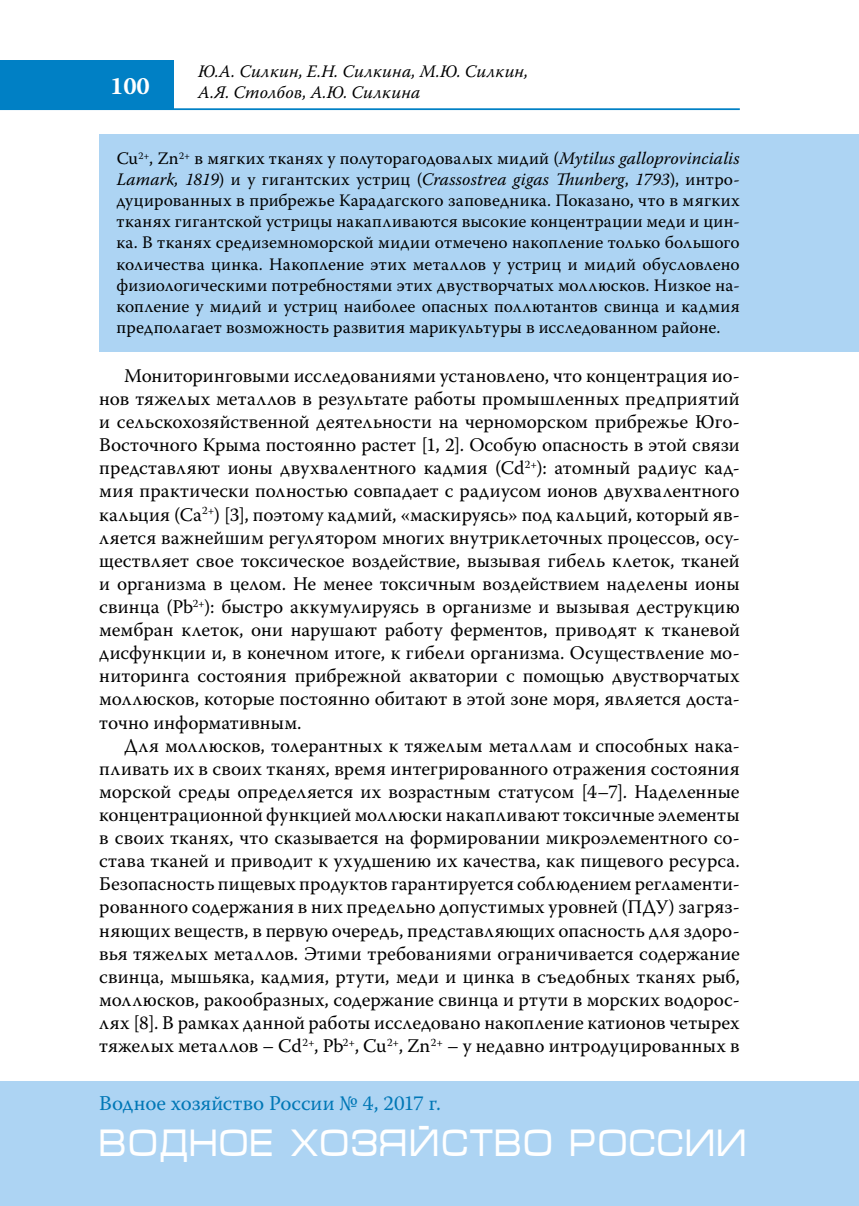
<style>
.page{position:relative;width:859px;height:1206px;background:#fff}
.page>*{position:absolute;margin:0;border:0;box-sizing:border-box;transform-origin:0 0}
.t1{font:38.5px "Micra";color:#fff;scale:.81 1}
.t2{font:700 24.5px "Warnock Pro";color:#fff}
.t3{font:21px "Warnock Pro";color:#0077b6}
.t4{font:19.25px/23.1px "Warnock Pro";letter-spacing:.005em;color:#000;text-align:justify}
.t5{font:17.5px/21px "Warnock Pro";letter-spacing:.005em;color:#000;text-align:justify}
.t6{font:italic 17.5px/21px "Warnock Pro";letter-spacing:.005em;color:#000}
.s1{font-style:italic}
</style>
<div class="page">
<hr style="left:0;top:108px;width:739px;height:2px;background:#0080c5">
<div style="left:0;top:60px;width:174px;height:50px;background:#0080c5"></div>
<div style="left:0;top:1081px;width:858px;height:124px;background:#add4f3"></div>
<div style="left:99px;top:134px;width:759px;height:217px;background:#add4f3"></div>
<p class="t2" style="left:110px;top:71px;width:41px">100</p>
<p class="t6" style="left:198px;top:60px;width:331px">Ю.А. Силкин, Е.Н. Силкина, М.Ю. Силкин,<br>А.Я. Столбов, А.Ю. Силкина</p>
<p class="t5" style="left:117px;top:148px;width:624px">Cu<sup>2+</sup>, Zn<sup>2+</sup> в мягких тканях у полуторагодовалых мидий (<span class="s1">Mytilus galloprovincialis Lamark, 1819</span>) и у гигантских устриц (<span class="s1">Crassostrea gigas Thunberg</span>, <span class="s1">1793</span>), интро&shy;дуцированных в прибрежье Карадагского заповедника. Показано, что в мягких тканях гигантской устрицы накапливаются высокие концентрации меди и цин&shy;ка. В тканях средиземноморской мидии отмечено накопление только большого количества цинка. Накопление этих металлов у устриц и мидий обусловлено физиологическими потребностями этих двустворчатых моллюсков. Низкое на&shy;копление у мидий и устриц наиболее опасных поллютантов свинца и кадмия предполагает возможность развития марикультуры в исследованном районе.</p>
<p class="t4" style="left:99px;top:363px;width:642px;text-indent:25px">Мониторинговыми исследованиями установлено, что концентрация ио&shy;нов тяжелых металлов в результате работы промышленных предприятий и сельскохозяйственной деятельности на черноморском прибрежье Юго-Восточного Крыма постоянно растет [1, 2]. Особую опасность в этой связи представляют ионы двухвалентного кадмия (Cd<sup>2+</sup>): атомный радиус кад&shy;мия практически полностью совпадает с радиусом ионов двухвалентного кальция (Ca<sup>2+</sup>) [3], поэтому кадмий, «маскируясь» под кальций, который яв&shy;ляется важнейшим регулятором многих внутриклеточных процессов, осу&shy;ществляет свое токсическое воздействие, вызывая гибель клеток, тканей и организма в целом. Не менее токсичным воздействием наделены ионы свинца (Pb<sup>2+</sup>): быстро аккумулируясь в организме и вызывая деструкцию мембран клеток, они нарушают работу ферментов, приводят к тканевой дисфункции и, в конечном итоге, к гибели организма. Осуществление мо&shy;ниторинга состояния прибрежной акватории с помощью двустворчатых моллюсков, которые постоянно обитают в этой зоне моря, является доста&shy;точно информативным.</p>
<p class="t4" style="left:99px;top:733px;width:641px;text-indent:25px">Для моллюсков, толерантных к тяжелым металлам и способных нака&shy;пливать их в своих тканях, время интегрированного отражения состояния морской среды определяется их возрастным статусом [4–7]. Наделенные концентрационной функцией моллюски накапливают токсичные элементы в своих тканях, что сказывается на формировании микроэлементного со&shy;става тканей и приводит к ухудшению их качества, как пищевого ресурса.<br>Безопасность пищевых продуктов гарантируется соблюдением регламенти&shy;рованного содержания в них предельно допустимых уровней (ПДУ) загряз&shy;няющих веществ, в первую очередь, представляющих опасность для здоро&shy;вья тяжелых металлов. Этими требованиями ограничивается содержание свинца, мышьяка, кадмия, ртути, меди и цинка в съедобных тканях рыб, моллюсков, ракообразных, содержание свинца и ртути в морских водорос&shy;лях [8]. В рамках данной работы исследовано накопление катионов четырех тяжелых металлов – Cd<sup>2+</sup>, Pb<sup>2+</sup>, Cu<sup>2+</sup>, Zn<sup>2+</sup> – у недавно интродуцированных в</p>
<p class="t3" style="left:99px;top:1090px;width:343px">Водное хозяйство России № 4, 2017 г.</p>
<h1 class="t1" style="left:99px;top:1122px;width:801px">ВОДНОЕ ХОЗЯЙСТВО РОССИИ</h1>
</div>
